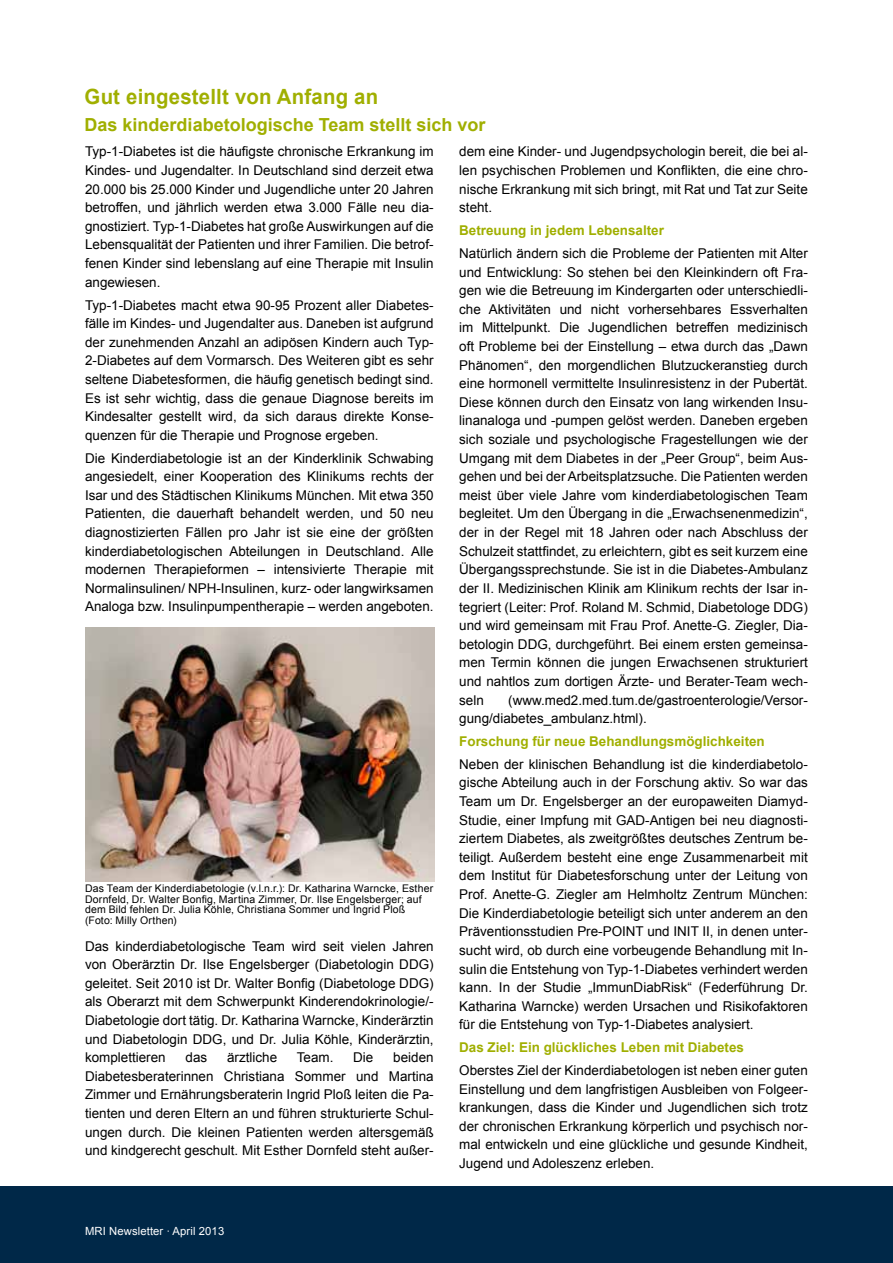
<style>
.page{position:relative;width:893px;height:1263px;background:#fff}
.page>*{position:absolute;margin:0;border:0;box-sizing:border-box;transform-origin:0 0}
.t1{font:700 21px "Arial";letter-spacing:.01em;color:#a0af00}
.t2{font:700 18px "Arial";color:#a0af00}
.t3{font:13.5px/18.6px "Arial";color:#000;text-align:justify}
.t4{font:700 13.5px "Arial";color:#a0af00}
.t5{font:11.25px "Arial";letter-spacing:.01em;color:#fff}
.t6{font:10.5px/10.5px "Arial";letter-spacing:.015em;color:#000}
</style>
<div class="page">
<div style="left:0;top:1186px;width:893px;height:77px;background:#002848"></div>
<img style="left:85px;top:627px;width:349px;height:255px">
<h1 class="t1" style="left:85px;top:83px;width:295px">Gut eingestellt von Anfang an</h1>
<h2 class="t2" style="left:85px;top:113px;width:402px">Das kinderdiabetologische Team stellt sich vor</h2>
<p class="t3" style="left:85px;top:143px;width:350px">Typ-1-Diabetes ist die häufigste chronische Erkrankung im Kindes- und Jugendalter. In Deutschland sind derzeit etwa 20.000 bis 25.000 Kinder und Jugendliche unter 20 Jahren betroffen, und jährlich werden etwa 3.000 Fälle neu dia&shy;gnostiziert. Typ-1-Diabetes hat große Auswirkungen auf die Lebensqualität der Patienten und ihrer Familien. Die betrof&shy;fenen Kinder sind lebenslang auf eine Therapie mit Insulin angewiesen.</p>
<p class="t3" style="left:85px;top:296px;width:350px">Typ-1-Diabetes macht etwa 90-95 Prozent aller Diabetes&shy;fälle im Kindes- und Jugendalter aus. Daneben ist aufgrund der zunehmenden Anzahl an adipösen Kindern auch Typ-2-Diabetes auf dem Vormarsch. Des Weiteren gibt es sehr seltene Diabetesformen, die häufig genetisch bedingt sind.<br>Es ist sehr wichtig, dass die genaue Diagnose bereits im Kindesalter gestellt wird, da sich daraus direkte Konse&shy;quenzen für die Therapie und Prognose ergeben.</p>
<p class="t3" style="left:85px;top:449px;width:350px">Die Kinderdiabetologie ist an der Kinderklinik Schwabing angesiedelt, einer Kooperation des Klinikums rechts der Isar und des Städtischen Klinikums München. Mit etwa 350<br>Patienten, die dauerhaft behandelt werden, und 50 neu diagnostizierten Fällen pro Jahr ist sie eine der größten kinderdiabetologischen Abteilungen in Deutschland. Alle modernen Therapieformen – intensivierte Therapie mit Normalinsulinen/ NPH-Insulinen, kurz- oder langwirksamen Analoga bzw. Insulinpumpentherapie – werden angeboten.</p>
<p class="t3" style="left:459px;top:143px;width:350px">dem eine Kinder- und Jugendpsychologin bereit, die bei al&shy;len psychischen Problemen und Konflikten, die eine chro&shy;nische Erkrankung mit sich bringt, mit Rat und Tat zur Seite steht.</p>
<p class="t4" style="left:459px;top:221px;width:206px">Betreuung in jedem Lebensalter</p>
<p class="t3" style="left:459px;top:244px;width:350px">Natürlich ändern sich die Probleme der Patienten mit Alter und Entwicklung: So stehen bei den Kleinkindern oft Fra&shy;gen wie die Betreuung im Kindergarten oder unterschiedli&shy;che Aktivitäten und nicht vorhersehbares Essverhalten im Mittelpunkt. Die Jugendlichen betreffen medizinisch oft Probleme bei der Einstellung – etwa durch das „Dawn Phänomen“, den morgendlichen Blutzuckeranstieg durch eine hormonell vermittelte Insulinresistenz in der Pubertät.<br>Diese können durch den Einsatz von lang wirkenden Insu&shy;linanaloga und -pumpen gelöst werden. Daneben ergeben sich soziale und psychologische Fragestellungen wie der Umgang mit dem Diabetes in der „Peer Group“, beim Aus&shy;gehen und bei der Arbeitsplatzsuche. Die Patienten werden meist über viele Jahre vom kinderdiabetologischen Team begleitet. Um den Übergang in die „Erwachsenenmedizin“, der in der Regel mit 18 Jahren oder nach Abschluss der Schulzeit stattfindet, zu erleichtern, gibt es seit kurzem eine Übergangssprechstunde. Sie ist in die Diabetes-Ambulanz der II. Medizinischen Klinik am Klinikum rechts der Isar in&shy;tegriert (Leiter: Prof. Roland M. Schmid, Diabetologe DDG) und wird gemeinsam mit Frau Prof. Anette-G. Ziegler, Dia&shy;betologin DDG, durchgeführt. Bei einem ersten gemeinsa&shy;men Termin können die jungen Erwachsenen strukturiert und nahtlos zum dortigen Ärzte- und Berater-Team wech&shy;seln</p>
<p class="t3" style="left:459px;top:691px;width:350px;text-indent:49px">(www.med2.med.tum.de/gastroenterologie/Versor&shy;gung/diabetes_ambulanz.html).</p>
<p class="t4" style="left:459px;top:732px;width:307px">Forschung für neue Behandlungsmöglichkeiten</p>
<p class="t3" style="left:459px;top:755px;width:350px">Neben der klinischen Behandlung ist die kinderdiabetolo&shy;gische Abteilung auch in der Forschung aktiv. So war das Team um Dr. Engelsberger an der europaweiten Diamyd-Studie, einer Impfung mit GAD-Antigen bei neu diagnosti&shy;ziertem Diabetes, als zweitgrößtes deutsches Zentrum be&shy;teiligt. Außerdem besteht eine enge Zusammenarbeit mit dem Institut für Diabetesforschung unter der Leitung von Prof. Anette-G. Ziegler am Helmholtz Zentrum München:<br>Die Kinderdiabetologie beteiligt sich unter anderem an den Präventionsstudien Pre-POINT und INIT II, in denen unter&shy;sucht wird, ob durch eine vorbeugende Behandlung mit In&shy;sulin die Entstehung von Typ-1-Diabetes verhindert werden kann. In der Studie „ImmunDiabRisk“ (Federführung Dr.<br>Katharina Warncke) werden Ursachen und Risikofaktoren für die Entstehung von Typ-1-Diabetes analysiert.</p>
<p class="t4" style="left:459px;top:1038px;width:286px">Das Ziel: Ein glückliches Leben mit Diabetes</p>
<p class="t3" style="left:459px;top:1061px;width:350px">Oberstes Ziel der Kinderdiabetologen ist neben einer guten Einstellung und dem langfristigen Ausbleiben von Folgeer&shy;krankungen, dass die Kinder und Jugendlichen sich trotz der chronischen Erkrankung körperlich und psychisch nor&shy;mal entwickeln und eine glückliche und gesunde Kindheit, Jugend und Adoleszenz erleben.</p>
<p class="t6" style="left:85px;top:883px;width:350px">Das Team der Kinderdiabetologie (v.l.n.r.): Dr. Katharina Warncke, Esther Dornfeld, Dr. Walter Bonfig, Martina Zimmer, Dr. Ilse Engelsberger; auf dem Bild fehlen Dr. Julia Köhle, Christiana Sommer und Ingrid Ploß (Foto: Milly Orthen)</p>
<p class="t3" style="left:85px;top:936px;width:350px">Das kinderdiabetologische Team wird seit vielen Jahren von Oberärztin Dr. Ilse Engelsberger (Diabetologin DDG) geleitet. Seit 2010 ist Dr. Walter Bonfig (Diabetologe DDG) als Oberarzt mit dem Schwerpunkt Kinderendokrinologie/- Diabetologie dort tätig. Dr. Katharina Warncke, Kinderärztin und Diabetologin DDG, und Dr. Julia Köhle, Kinderärztin, komplettieren</p>
<p class="t3" style="left:186px;top:1048px;width:23px">das</p>
<p class="t3" style="left:227px;top:1048px;width:52px">ärztliche</p>
<p class="t3" style="left:297px;top:1048px;width:38px">Team.</p>
<p class="t3" style="left:353px;top:1048px;width:22px">Die</p>
<p class="t3" style="left:85px;top:1048px;width:350px;text-indent:308px">beiden Diabetesberaterinnen Christiana Sommer und Martina Zimmer und Ernährungsberaterin Ingrid Ploß leiten die Pa&shy;tienten und deren Eltern an und führen strukturierte Schul&shy;ungen durch. Die kleinen Patienten werden altersgemäß und kindgerecht geschult. Mit Esther Dornfeld steht außer-</p>
<p class="t5" style="left:85px;top:1224px;width:141px">MRI Newsletter ∙ April 2013</p>
</div>
